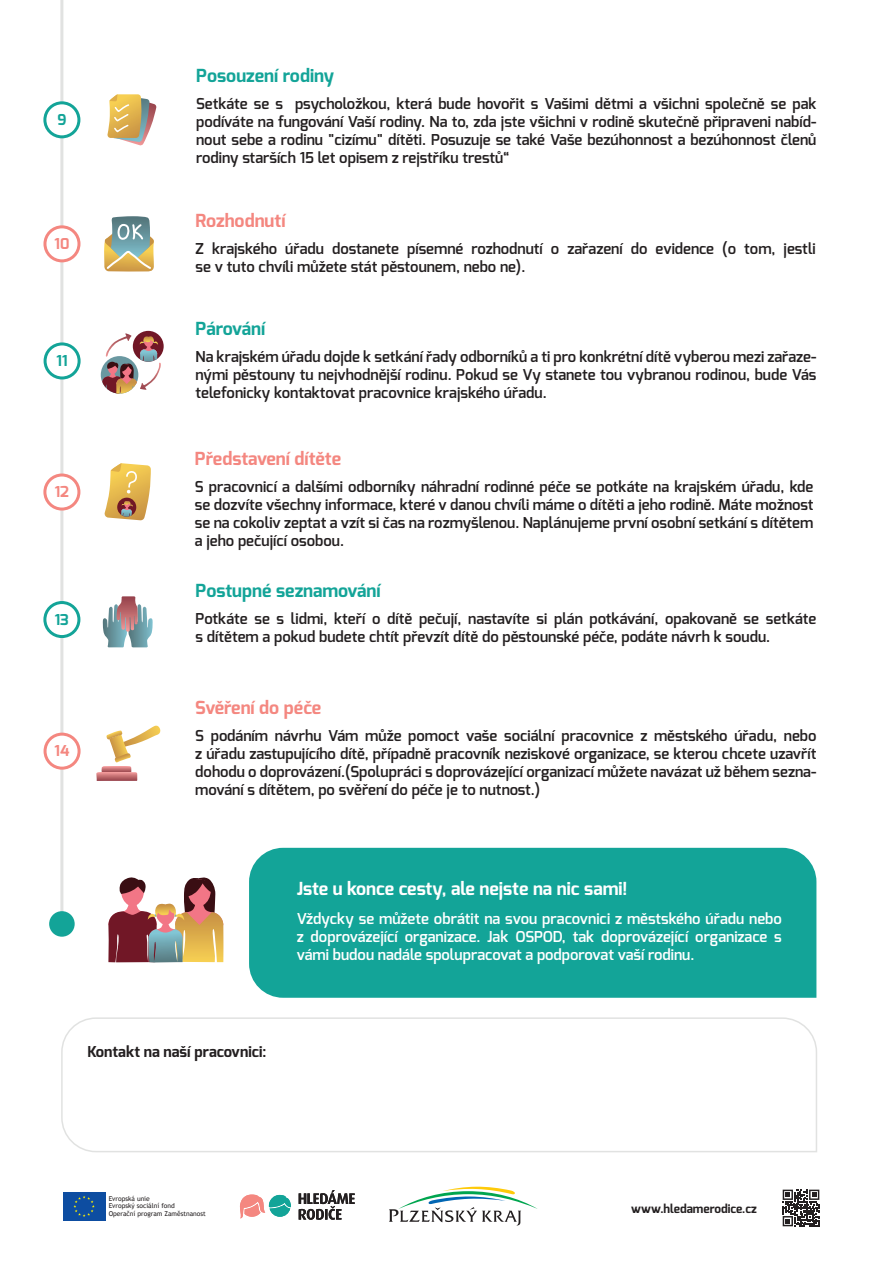
<style>
.page{position:relative;width:893px;height:1263px;background:#fff}
.page>*{position:absolute;margin:0;border:0;box-sizing:border-box;transform-origin:0 0}
.t1{font:700 18px "Exo";color:#13a498}
.t2{font:700 18px "Exo";color:#f48780}
.t3{font:700 18px "Exo";color:#fff}
.t4{font:600 15px/18px "Exo";color:#231f20;text-align:justify}
.t5{font:600 15px/18px "Exo";color:#fff;text-align:justify}
.t6{font:700 15px "Exo";color:#231f20}
.t7{font:700 15px "Exo";color:#f48780}
.t8{font:700 15px "Exo";color:#13a498}
.t9{font:700 12px "Exo";color:#231f20}
.t10{font:6.75px/7.8px "Trebuchet MS";color:#231f20}
</style>
<div class="page">
<svg style="left:782px;top:1189px;width:38px;height:38px"></svg>
<svg style="left:61px;top:1017px;width:756px;height:136px"></svg>
<svg style="left:59px;top:0;width:105px;height:913px"></svg>
<div style="left:249px;top:848px;width:567px;height:150px;background:#13a498"></div>
<div style="left:49px;top:911px;width:26px;height:26px;background:#13a498;border-radius:50%"></div>
<svg style="left:108px;top:876px;width:115px;height:86px"></svg>
<svg style="left:96px;top:726px;width:65px;height:55px"></svg>
<div style="left:45px;top:734px;width:34px;height:34px;background:#fff;border-radius:50%"></div>
<div style="left:44px;top:733px;width:37px;height:37px;border:3px solid #f48780;border-radius:50%"></div>
<svg style="left:103px;top:596px;width:50px;height:51px"></svg>
<div style="left:45px;top:602px;width:34px;height:34px;background:#fff;border-radius:50%"></div>
<div style="left:43px;top:601px;width:37px;height:37px;border:3px solid #13a498;border-radius:50%"></div>
<svg style="left:104px;top:463px;width:47px;height:57px"></svg>
<div style="left:45px;top:475px;width:34px;height:34px;background:#fff;border-radius:50%"></div>
<div style="left:43px;top:473px;width:37px;height:37px;border:3px solid #f48780;border-radius:50%"></div>
<svg style="left:133px;top:331px;width:31px;height:31px"></svg>
<svg style="left:102px;top:333px;width:59px;height:61px"></svg>
<div style="left:45px;top:344px;width:34px;height:34px;background:#fff;border-radius:50%"></div>
<div style="left:44px;top:342px;width:37px;height:37px;border:3px solid #13a498;border-radius:50%"></div>
<svg style="left:103px;top:216px;width:51px;height:56px"></svg>
<div style="left:45px;top:227px;width:34px;height:34px;background:#fff;border-radius:50%"></div>
<div style="left:43px;top:225px;width:37px;height:37px;border:3px solid #f48780;border-radius:50%"></div>
<svg style="left:107px;top:94px;width:50px;height:52px"></svg>
<div style="left:45px;top:103px;width:34px;height:34px;background:#fff;border-radius:50%"></div>
<div style="left:43px;top:101px;width:37px;height:37px;border:3px solid #13a498;border-radius:50%"></div>
<svg style="left:63px;top:1192px;width:43px;height:29px"></svg>
<div style="left:63px;top:1192px;width:42px;height:28px;background:#0d4da1"></div>
<svg style="left:73px;top:1196px;width:22px;height:21px"></svg>
<svg style="left:299px;top:1190px;width:56px;height:30px"></svg>
<svg style="left:240px;top:1194px;width:51px;height:24px"></svg>
<svg style="left:389px;top:1186px;width:149px;height:40px"></svg>
<p class="t8" style="left:57px;top:110px;width:11px">9</p>
<p class="t7" style="left:54px;top:234px;width:17px">10</p>
<p class="t8" style="left:57px;top:351px;width:13px">11</p>
<p class="t7" style="left:55px;top:482px;width:16px">12</p>
<p class="t8" style="left:55px;top:610px;width:16px">13</p>
<p class="t7" style="left:55px;top:741px;width:16px">14</p>
<p class="t1" style="left:196px;top:64px;width:139px">Posouzení rodiny</p>
<p class="t4" style="left:196px;top:95px;width:622px">Setkáte se s psycholožkou, která bude hovořit s Vašimi dětmi a všichni společně se pak podíváte na fungování Vaší rodiny. Na to, zda jste všichni v rodině skutečně připraveni nabíd&shy;nout sebe a rodinu "cizímu" dítěti. Posuzuje se také Vaše bezúhonnost a bezúhonnost členů rodiny starších 15 let opisem z rejstříku trestů“</p>
<p class="t2" style="left:196px;top:209px;width:91px">Rozhodnutí</p>
<p class="t4" style="left:196px;top:239px;width:622px">Z krajského úřadu dostanete písemné rozhodnutí o zařazení do evidence (o tom, jestli se v tuto chvíli můžete stát pěstounem, nebo ne).</p>
<p class="t1" style="left:196px;top:317px;width:71px">Párování</p>
<p class="t4" style="left:196px;top:347px;width:622px">Na krajském úřadu dojde k setkání řady odborníků a ti pro konkrétní dítě vyberou mezi zařaze&shy;nými pěstouny tu nejvhodnější rodinu. Pokud se Vy stanete tou vybranou rodinou, bude Vás telefonicky kontaktovat pracovnice krajského úřadu.</p>
<p class="t2" style="left:195px;top:447px;width:148px">Představení dítěte</p>
<p class="t4" style="left:195px;top:477px;width:620px">S pracovnicí a dalšími odborníky náhradní rodinné péče se potkáte na krajském úřadu, kde se dozvíte všechny informace, které v danou chvíli máme o dítěti a jeho rodině. Máte možnost se na cokoliv zeptat a vzít si čas na rozmyšlenou. Naplánujeme první osobní setkání s dítětem a jeho pečující osobou.</p>
<p class="t1" style="left:196px;top:579px;width:186px">Postupné seznamování</p>
<p class="t4" style="left:196px;top:610px;width:622px">Potkáte se s lidmi, kteří o dítě pečují, nastavíte si plán potkávání, opakovaně se setkáte s dítětem a pokud budete chtít převzít dítě do pěstounské péče, podáte návrh k soudu.</p>
<p class="t2" style="left:195px;top:696px;width:128px">Svěření do péče</p>
<p class="t4" style="left:195px;top:727px;width:623px">S podáním návrhu Vám může pomoct vaše sociální pracovnice z městského úřadu, nebo z úřadu zastupujícího dítě, případně pracovník neziskové organizace, se kterou chcete uzavřít dohodu o doprovázení.(Spolupráci s doprovázející organizací můžete navázat už během sezna&shy;mování s dítětem, po svěření do péče je to nutnost.)</p>
<p class="t3" style="left:297px;top:877px;width:332px">Jste u konce cesty, ale nejste na nic sami!</p>
<p class="t5" style="left:297px;top:910px;width:487px">Vždycky se můžete obrátit na svou pracovnici z městského úřadu nebo z doprovázející organizace. Jak OSPOD, tak doprovázející organizace s vámi budou nadále spolupracovat a podporovat vaší rodinu.</p>
<p class="t6" style="left:87px;top:1042px;width:180px">Kontakt na naší pracovnici:</p>
<p class="t10" style="left:109px;top:1194px;width:99px">Evropská unie<br>Evropský sociální fond<br>Operační program Zaměstnanost</p>
<p class="t9" style="left:631px;top:1201px;width:127px">www.hledamerodice.cz</p>
</div>
